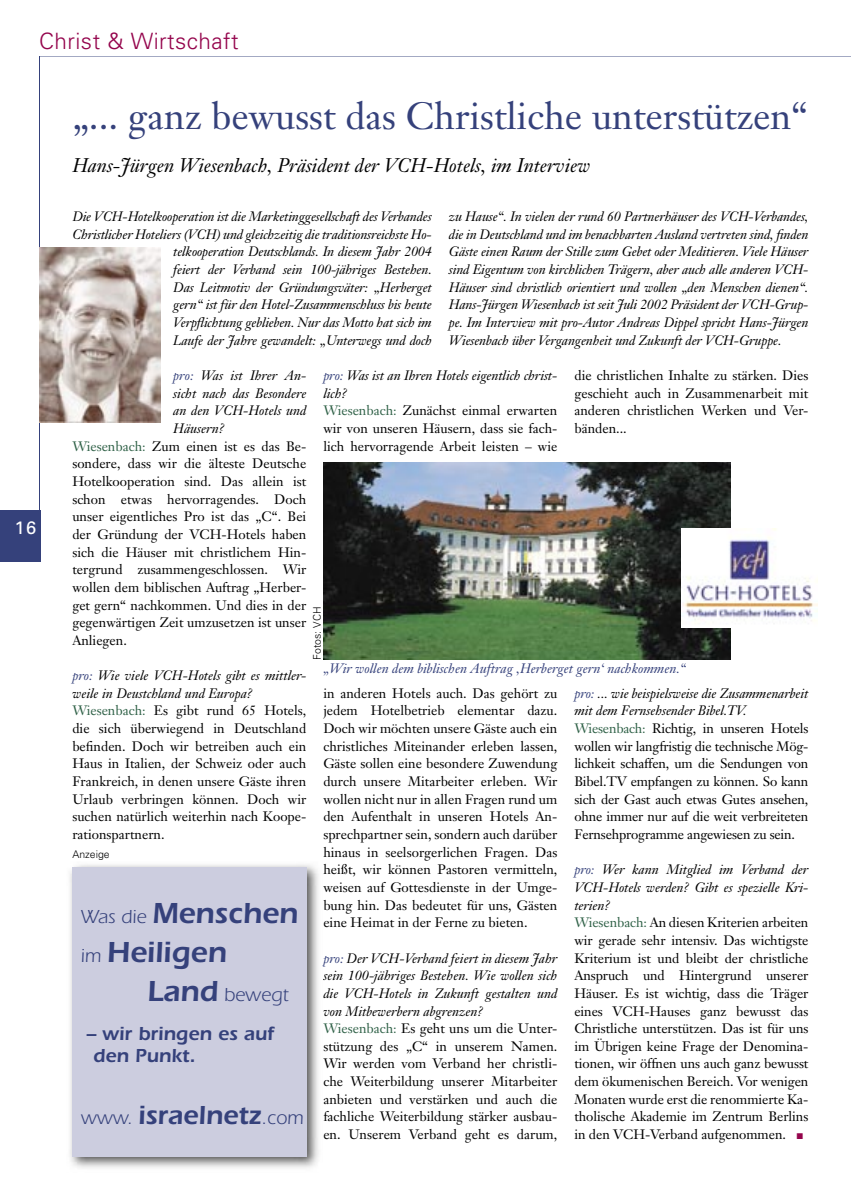
<style>
.page{position:relative;width:851px;height:1191px;background:#fff}
.page>*{position:absolute;margin:0;border:0;box-sizing:border-box;transform-origin:0 0}
.t1{font:37.5px "Janson Text";color:#35417b}
.t2{font:600 30px/39px "Itc Eras";color:#35417b}
.t3{font:600 27px "Itc Eras";color:#35417b}
.t4{font:300 22.5px "Univers";letter-spacing:.02em;color:#94044c}
.t5{font:italic 19.5px "Janson Text";color:#000}
.t6{font:600 19.5px/22.5px "Itc Eras";color:#35417b}
.t7{font:19.5px "Itc Eras";color:#35417b}
.t8{font:18px "Univers";color:#fff}
.t9{font:13.5px/17.7px "Janson Text";color:#000}
.t10{font:italic 13.5px/17.7px "Janson Text";letter-spacing:-.01em;color:#000;text-align:right}
.t11{font:italic 13.5px "Janson Text";color:#35417b}
.t12{font:300 10.5px "Univers";color:#000}
.s1{color:#35417b}
.s2{color:#2f6147}
.s3{font-style:italic;color:#35417b}
.s4{font-style:italic}
.s5{font-weight:600;font-size:30px}
.s6{font-weight:400;font-size:19.5px}
</style>
<div class="page">
<hr style="left:39px;top:56px;width:811px;height:1px;background:#35417b">
<div style="left:0;top:510px;width:40px;height:51px;background:#35417b"></div>
<hr style="left:39px;top:56px;width:1px;height:500px;background:#35417b">
<img style="left:323px;top:462px;width:407px;height:197px">
<img style="left:39px;top:247px;width:121px;height:175px">
<img style="left:70px;top:864px;width:249px;height:304px">
<div style="left:72px;top:867px;width:234px;height:290px;background:#cccddf"></div>
<img style="left:681px;top:529px;width:136px;height:99px">
<h3 class="t4" style="left:39px;top:28px;width:201px">Christ &amp; Wirtschaft</h3>
<h3 class="t8" style="left:14px;top:520px;width:23px">16</h3>
<h1 class="t1" style="left:72px;top:95px;width:737px">„... ganz bewusst das Christliche unterstützen“</h1>
<h3 class="t5" style="left:72px;top:154px;width:519px">Hans-Jürgen Wiesenbach, Präsident der VCH-Hotels, im Interview</h3>
<p class="t10" style="left:72px;top:208px;width:361px">Die VCH-Hotelkooperation ist die Marketinggesellschaft des Verbandes Christlicher Hoteliers (VCH) und gleichzeitig die traditionsreichste Ho&shy;telkooperation Deutschlands. In diesem Jahr 2004<br>feiert der Verband sein 100-jähriges Bestehen.<br>Das Leitmotiv der Gründungsväter: „Herberget<br>gern“ ist für den Hotel-Zusammenschluss bis heute<br>Verpflichtung geblieben. Nur das Motto hat sich im<br>Laufe der Jahre gewandelt: „Unterwegs und doch</p>
<p class="t10" style="left:449px;top:208px;width:361px;text-align:justify">zu Hause“. In vielen der rund 60 Partnerhäuser des VCH-Verbandes, die in Deutschland und im benachbarten Ausland vertreten sind, finden Gäste einen Raum der Stille zum Gebet oder Meditieren. Viele Häuser sind Eigentum von kirchlichen Trägern, aber auch alle anderen VCH-Häuser sind christlich orientiert und wollen „den Menschen dienen“.<br>Hans-Jürgen Wiesenbach ist seit Juli 2002 Präsident der VCH-Grup&shy;pe. Im Interview mit pro-Autor Andreas Dippel spricht Hans-Jürgen Wiesenbach über Vergangenheit und Zukunft der VCH-Gruppe.</p>
<p class="t9" style="left:574px;top:367px;width:235px;text-align:justify">die christlichen Inhalte zu stärken. Dies geschieht auch in Zusammenarbeit mit anderen christlichen Werken und Ver&shy;bänden...</p>
<p class="t10" style="left:173px;top:367px;width:134px"><span class="s1">pro:</span> Was ist Ihrer An-</p>
<p class="t10" style="left:173px;top:385px;width:134px">sicht nach das Besondere</p>
<p class="t10" style="left:173px;top:402px;width:134px">an den VCH-Hotels und</p>
<p class="t10" style="left:173px;top:420px;width:53px">Häusern?</p>
<p class="t9" style="left:72px;top:437px;width:235px"><span class="s2">Wiesenbach:</span> Zum einen ist es das Be-</p>
<p class="t9" style="left:72px;top:455px;width:235px">sondere, dass wir die älteste Deutsche</p>
<p class="t9" style="left:72px;top:473px;width:235px">Hotelkooperation sind. Das allein ist</p>
<p class="t9" style="left:72px;top:490px;width:235px">schon etwas hervorragendes. Doch</p>
<p class="t9" style="left:72px;top:508px;width:235px">unser eigentliches Pro ist das „C“. Bei</p>
<p class="t9" style="left:72px;top:525px;width:235px">der Gründung der VCH-Hotels haben</p>
<p class="t9" style="left:72px;top:543px;width:235px">sich die Häuser mit christlichem Hin-</p>
<p class="t9" style="left:72px;top:561px;width:235px">tergrund zusammengeschlossen. Wir</p>
<p class="t9" style="left:72px;top:578px;width:235px">wollen dem biblischen Auftrag „Herber-</p>
<p class="t9" style="left:72px;top:596px;width:235px">get gern“ nachkommen. Und dies in der</p>
<p class="t9" style="left:72px;top:614px;width:235px">gegenwärtigen Zeit umzusetzen ist unser</p>
<p class="t9" style="left:72px;top:631px;width:56px">Anliegen.</p>
<p class="t9" style="left:72px;top:667px;width:235px"><span class="s3">pro:</span> <span class="s4">Wie viele VCH-Hotels gibt es mittler&shy;weile in Deustchland und Europa?<br></span><span class="s2">Wiesenbach:</span> Es gibt rund 65 Hotels, die sich überwiegend in Deutschland befinden. Doch wir betreiben auch ein Haus in Italien, der Schweiz oder auch Frankreich, in denen unsere Gäste ihren Urlaub verbringen können. Doch wir suchen natürlich weiterhin nach Koope&shy;rationspartnern.</p>
<p class="t9" style="left:323px;top:367px;width:235px"><span class="s3">pro:</span> <span class="s4">Was ist an Ihren Hotels eigentlich christ&shy;lich?<br></span><span class="s2">Wiesenbach:</span> Zunächst einmal erwarten wir von unseren Häusern, dass sie fach&shy;lich hervorragende Arbeit leisten – wie</p>
<p class="t12" style="left:311px;top:660px;width:55px;rotate:-90deg">Fotos: VCH</p>
<p class="t11" style="left:323px;top:661px;width:364px">„Wir wollen dem biblischen Auftrag ,Herberget gern‘ nachkommen.“</p>
<p class="t9" style="left:323px;top:684px;width:235px;text-align:justify">in anderen Hotels auch. Das gehört zu jedem Hotelbetrieb elementar dazu.<br>Doch wir möchten unsere Gäste auch ein christliches Miteinander erleben lassen, Gäste sollen eine besondere Zuwendung durch unsere Mitarbeiter erleben. Wir wollen nicht nur in allen Fragen rund um den Aufenthalt in unseren Hotels An&shy;sprechpartner sein, sondern auch darüber hinaus in seelsorgerlichen Fragen. Das heißt, wir können Pastoren vermitteln, weisen auf Gottesdienste in der Umge&shy;bung hin. Das bedeutet für uns, Gästen eine Heimat in der Ferne zu bieten.</p>
<p class="t9" style="left:323px;top:949px;width:235px"><span class="s3">pro:</span> <span class="s4">Der VCH-Verband feiert in diesem Jahr sein 100-jähriges Bestehen. Wie wollen sich die VCH-Hotels in Zukunft gestalten und von Mitbewerbern abgrenzen?<br></span><span class="s2">Wiesenbach:</span> Es geht uns um die Unter&shy;stützung des „C“ in unserem Namen.<br>Wir werden vom Verband her christli&shy;che Weiterbildung unserer Mitarbeiter anbieten und verstärken und auch die fachliche Weiterbildung stärker ausbau&shy;en. Unserem Verband geht es darum,</p>
<p class="t9" style="left:574px;top:684px;width:235px"><span class="s3">pro:</span> <span class="s4">... wie beispielsweise die Zusammenarbeit mit dem Fernsehsender Bibel.TV.<br></span><span class="s2">Wiesenbach:</span> Richtig, in unseren Hotels wollen wir langfristig die technische Mög&shy;lichkeit schaffen, um die Sendungen von Bibel.TV empfangen zu können. So kann sich der Gast auch etwas Gutes ansehen, ohne immer nur auf die weit verbreiteten Fernsehprogramme angewiesen zu sein.</p>
<p class="t9" style="left:574px;top:861px;width:235px"><span class="s3">pro:</span> <span class="s4">Wer kann Mitglied im Verband der VCH-Hotels werden? Gibt es spezielle Kri&shy;terien?<br></span><span class="s2">Wiesenbach:</span> An diesen Kriterien arbeiten wir gerade sehr intensiv. Das wichtigste Kriterium ist und bleibt der christliche Anspruch und Hintergrund unserer Häuser. Es ist wichtig, dass die Träger eines VCH-Hauses ganz bewusst das Christliche unterstützen. Das ist für uns im Übrigen keine Frage der Denomina&shy;tionen, wir öffnen uns auch ganz bewusst dem ökumenischen Bereich. Vor wenigen Monaten wurde erst die renommierte Ka&shy;tholische Akademie im Zentrum Berlins in den VCH-Verband aufgenommen.</p>
<p class="t12" style="left:72px;top:848px;width:39px">Anzeige</p>
<h3 class="t7" style="left:81px;top:909px;width:219px">Was฀die฀<span class="s5">Menschen</span></h3>
<h2 class="t2" style="left:81px;top:935px;width:219px"><span class="s6">im฀</span>Heiligen฀฀฀฀฀฀฀฀ ฀฀฀฀฀฀฀Land<span class="s6">฀bewegt</span></h2>
<h3 class="t6" style="left:81px;top:1024px;width:207px">–฀wir฀bringen฀es฀auf฀฀ ฀฀den฀Punkt.฀</h3>
<h3 class="t3" style="left:81px;top:1105px;width:224px"><span class="s6">www.฀</span>israelnetz<span class="s6">.com</span></h3>
</div>
